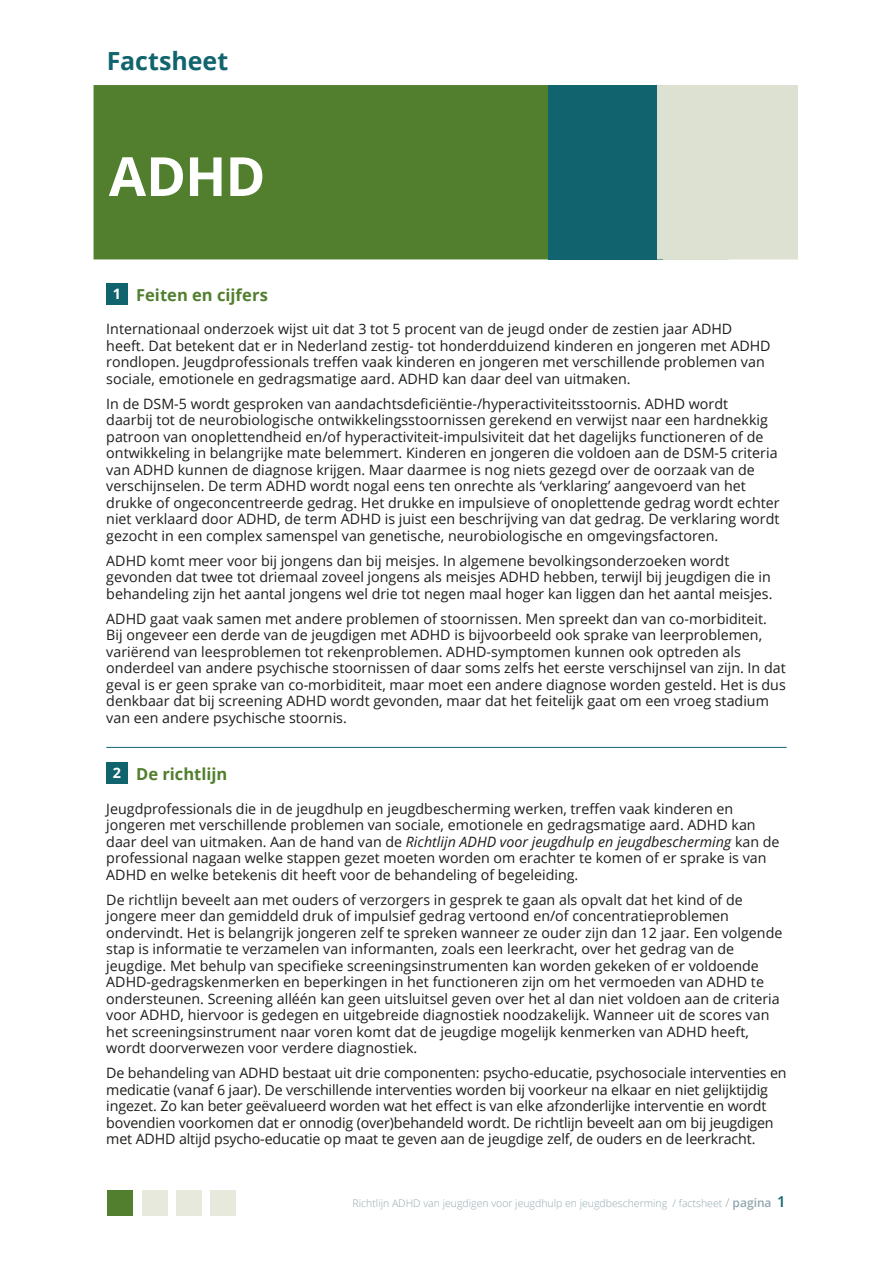
<style>
.page{position:relative;width:893px;height:1263px;background:#fff}
.page>*{position:absolute;margin:0;border:0;box-sizing:border-box;transform-origin:0 0}
.t1{font:700 54px "Open Sans";color:#fff}
.t2{font:700 24.9px "Open Sans";color:#11646e}
.Subkop{font:700 16.5px "Open Sans";color:#517f2e}
.t3{font:700 14.4px "Open Sans";color:#fff}
.Platte_tekst{font:14.25px/16.5px "Open Sans";color:#1d1d1b}
.hoofdstukpagina_tite{font:300 10.5px "Open Sans";color:#92a7af}
.s1{font-style:italic}
.s2{font-size:12px}
.s3{font-weight:600;font-size:12px}
.s4{font-weight:600;font-size:15px;color:#11646e}
</style>
<div class="page">
<div style="left:108px;top:1191px;width:25px;height:25px;background:#517f2e"></div>
<div style="left:142px;top:1191px;width:25px;height:25px;background:#e7e9dd"></div>
<div style="left:176px;top:1191px;width:25px;height:25px;background:#e7e9dd"></div>
<div style="left:210px;top:1191px;width:25px;height:25px;background:#e7e9dd"></div>
<div style="left:94px;top:85px;width:454px;height:174px;background:#517f2e"></div>
<div style="left:657px;top:85px;width:141px;height:174px;background:#dde1d1"></div>
<div style="left:548px;top:85px;width:109px;height:174px;background:#11646e"></div>
<div style="left:106px;top:283px;width:22px;height:22px;background:#11646e"></div>
<hr style="left:106px;top:747px;width:681px;height:1px;background:#11646e">
<div style="left:106px;top:763px;width:22px;height:21px;background:#11646e"></div>
<p class="t2" style="left:107px;top:43px;width:123px">Factsheet</p>
<p class="t1" style="left:109px;top:138px;width:158px">ADHD</p>
<p class="t3" style="left:113px;top:284px;width:10px">1</p>
<p class="Subkop" style="left:136px;top:283px;width:133px">Feiten en cijfers</p>
<p class="Platte_tekst" style="left:106px;top:320px;width:666px">Internationaal onderzoek wijst uit dat 3 tot 5 procent van de jeugd onder de zestien jaar ADHD heeft. Dat betekent dat er in Nederland zestig- tot honderdduizend kinderen en jongeren met ADHD rondlopen. Jeugdprofessionals treffen vaak kinderen en jongeren met verschillende problemen van sociale, emotionele en gedragsmatige aard. ADHD kan daar deel van uitmaken.</p>
<p class="Platte_tekst" style="left:106px;top:395px;width:675px">In de DSM-5 wordt gesproken van aandachtsdeficiëntie-/hyperactiviteitsstoornis. ADHD wordt<br>daarbij tot de neurobiologische ontwikkelingsstoornissen gerekend en verwijst naar een hardnekkig patroon van onoplettendheid en/of hyperactiviteit-impulsiviteit dat het dagelijks functioneren of de ontwikkeling in belangrijke mate belemmert. Kinderen en jongeren die voldoen aan de DSM-5 criteria van ADHD kunnen de diagnose krijgen. Maar daarmee is nog niets gezegd over de oorzaak van de verschijnselen. De term ADHD wordt nogal eens ten onrechte als ‘verklaring’ aangevoerd van het drukke of ongeconcentreerde gedrag. Het drukke en impulsieve of onoplettende gedrag wordt echter niet verklaard door ADHD, de term ADHD is juist een beschrijving van dat gedrag. De verklaring wordt gezocht in een complex samenspel van genetische, neurobiologische en omgevingsfactoren.</p>
<p class="Platte_tekst" style="left:106px;top:552px;width:668px">ADHD komt meer voor bij jongens dan bij meisjes. In algemene bevolkingsonderzoeken wordt gevonden dat twee tot driemaal zoveel jongens als meisjes ADHD hebben, terwijl bij jeugdigen die in behandeling zijn het aantal jongens wel drie tot negen maal hoger kan liggen dan het aantal meisjes.</p>
<p class="Platte_tekst" style="left:106px;top:610px;width:681px">ADHD gaat vaak samen met andere problemen of stoornissen. Men spreekt dan van co-morbiditeit.<br>Bij ongeveer een derde van de jeugdigen met ADHD is bijvoorbeeld ook sprake van leerproblemen, variërend van leesproblemen tot rekenproblemen. ADHD-symptomen kunnen ook optreden als onderdeel van andere psychische stoornissen of daar soms zelfs het eerste verschijnsel van zijn. In dat geval is er geen sprake van co-morbiditeit, maar moet een andere diagnose worden gesteld. Het is dus denkbaar dat bij screening ADHD wordt gevonden, maar dat het feitelijk gaat om een vroeg stadium van een andere psychische stoornis.</p>
<p class="t3" style="left:113px;top:763px;width:10px">2</p>
<p class="Subkop" style="left:136px;top:762px;width:93px">De richtlijn</p>
<p class="Platte_tekst" style="left:106px;top:800px;width:675px">Jeugdprofessionals die in de jeugdhulp en jeugdbescherming werken, treffen vaak kinderen en jongeren met verschillende problemen van sociale, emotionele en gedragsmatige aard. ADHD kan daar deel van uitmaken. Aan de hand van de <span class="s1">Richtlijn ADHD voor jeugdhulp en jeugdbescherming</span> kan de professional nagaan welke stappen gezet moeten worden om erachter te komen of er sprake is van ADHD en welke betekenis dit heeft voor de behandeling of begeleiding.</p>
<p class="Platte_tekst" style="left:106px;top:891px;width:678px">De richtlijn beveelt aan met ouders of verzorgers in gesprek te gaan als opvalt dat het kind of de jongere meer dan gemiddeld druk of impulsief gedrag vertoond en/of concentratieproblemen ondervindt. Het is belangrijk jongeren zelf te spreken wanneer ze ouder zijn dan 12 jaar. Een volgende stap is informatie te verzamelen van informanten, zoals een leerkracht, over het gedrag van de jeugdige. Met behulp van specifieke screeningsinstrumenten kan worden gekeken of er voldoende ADHD-gedragskenmerken en beperkingen in het functioneren zijn om het vermoeden van ADHD te ondersteunen. Screening alléén kan geen uitsluitsel geven over het al dan niet voldoen aan de criteria voor ADHD, hiervoor is gedegen en uitgebreide diagnostiek noodzakelijk. Wanneer uit de scores van het screeningsinstrument naar voren komt dat de jeugdige mogelijk kenmerken van ADHD heeft, wordt doorverwezen voor verdere diagnostiek.</p>
<p class="Platte_tekst" style="left:106px;top:1064px;width:682px">De behandeling van ADHD bestaat uit drie componenten: psycho-educatie, psychosociale interventies en medicatie (vanaf 6 jaar). De verschillende interventies worden bij voorkeur na elkaar en niet gelijktijdig ingezet. Zo kan beter geëvalueerd worden wat het effect is van elke afzonderlijke interventie en wordt bovendien voorkomen dat er onnodig (over)behandeld wordt. De richtlijn beveelt aan om bij jeugdigen met ADHD altijd psycho-educatie op maat te geven aan de jeugdige zelf, de ouders en de leerkracht.</p>
<p class="hoofdstukpagina_tite" style="left:353px;top:1196px;width:434px">Richtlijn ADHD van jeugdigen voor jeugdhulp en jeugdbescherming / factsheet <span class="s2">/</span> <span class="s3">pagina</span> <span class="s4">1</span></p>
</div>
